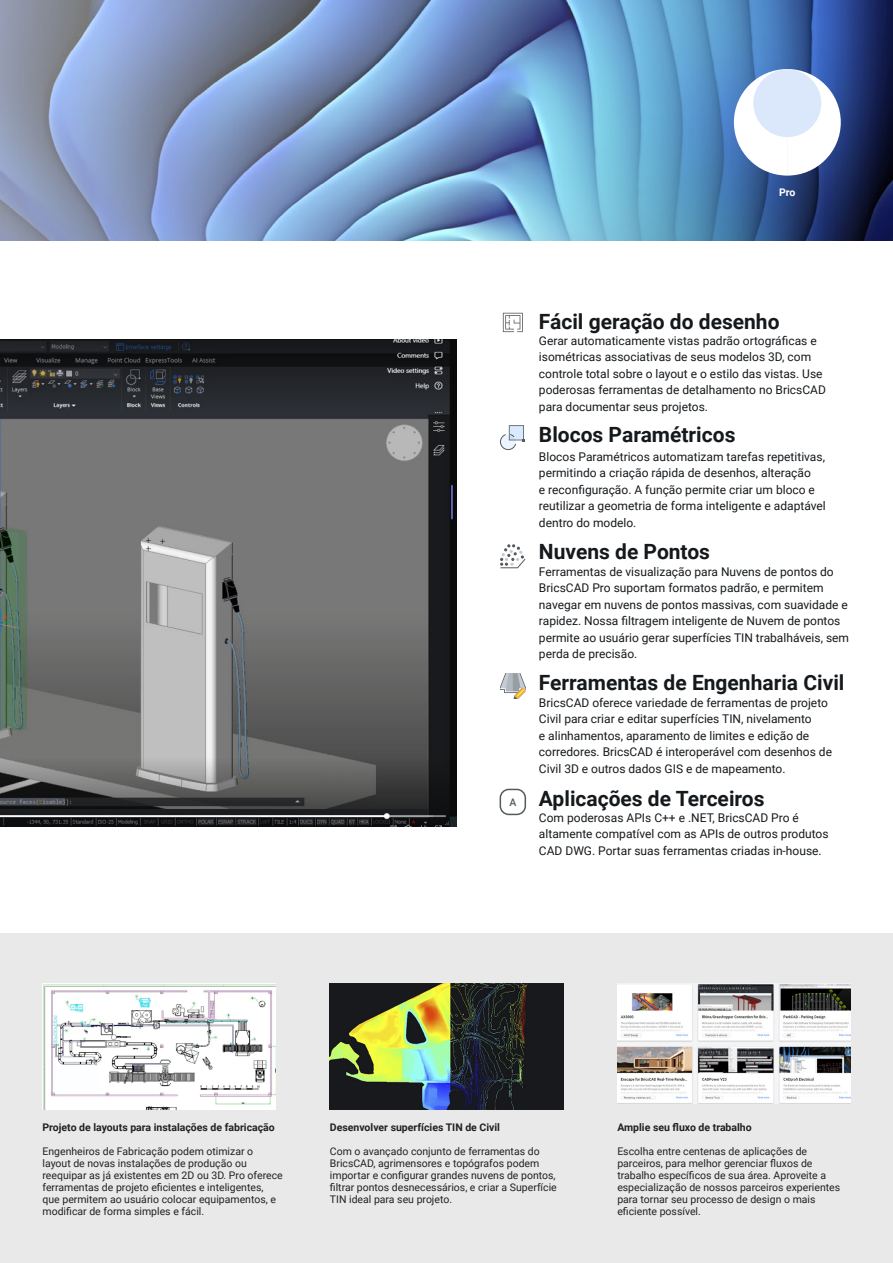
<style>
.page{position:relative;width:893px;height:1263px;background:#fff}
.page>*{position:absolute;margin:0;border:0;box-sizing:border-box;transform-origin:0 0}
.t1{font:700 21px "Roboto";color:#15191c}
.t2{font:12px/16.5px "Roboto";color:#15191c}
.t3{font:10.5px/12px "Roboto";color:#212121}
.t4{font:700 10.5px "Roboto";color:#212121}
.t5{font:700 10.5px "Roboto";color:#fff}
.t6{font:500 10.5px "Roboto";color:#555a5c}
</style>
<div class="page">
<img style="left:0;top:0;width:893px;height:240px">
<div style="left:0;top:934px;width:893px;height:329px;background:#e9e9e9"></div>
<img style="left:0;top:340px;width:457px;height:486px">
<img style="left:43px;top:983px;width:233px;height:126px">
<img style="left:617px;top:983px;width:233px;height:120px">
<img style="left:330px;top:983px;width:233px;height:126px">
<svg style="left:734px;top:69px;width:107px;height:107px"></svg>
<div style="left:753px;top:69px;width:68px;height:68px;background:#dbe8fc;border-radius:50%"></div>
<svg style="left:503px;top:313px;width:20px;height:19px"></svg>
<svg style="left:500px;top:425px;width:25px;height:25px"></svg>
<svg style="left:500px;top:544px;width:26px;height:24px"></svg>
<svg style="left:500px;top:673px;width:26px;height:26px"></svg>
<div style="left:500px;top:789px;width:26px;height:26px;border:2px solid #555a5c;border-radius:9px"></div>
<p class="t5" style="left:779px;top:185px;width:18px">Pro</p>
<p class="t6" style="left:509px;top:795px;width:8px">A</p>
<p class="t1" style="left:539px;top:307px;width:242px">Fácil geração do desenho</p>
<p class="t2" style="left:539px;top:332px;width:288px">Gerar automaticamente vistas padrão ortográficas e isométricas associativas de seus modelos 3D, com controle total sobre o layout e o estilo das vistas. Use poderosas ferramentas de detalhamento no BricsCAD para documentar seus projetos.</p>
<p class="t2" style="left:539px;top:448px;width:288px">Blocos Paramétricos automatizam tarefas repetitivas, permitindo a criação rápida de desenhos, alteração<br>e reconfiguração. A função permite criar um bloco e reutilizar a geometria de forma inteligente e adaptável dentro do modelo.</p>
<p class="t2" style="left:539px;top:563px;width:312px">Ferramentas de visualização para Nuvens de pontos do BricsCAD Pro suportam formatos padrão, e permitem navegar em nuvens de pontos massivas, com suavidade e rapidez. Nossa filtragem inteligente de Nuvem de pontos permite ao usuário gerar superfícies TIN trabalháveis, sem perda de precisão.</p>
<p class="t2" style="left:539px;top:694px;width:295px">BricsCAD oferece variedade de ferramentas de projeto Civil para criar e editar superfícies TIN, nivelamento<br>e alinhamentos, aparamento de limites e edição de corredores. BricsCAD é interoperável com desenhos de Civil 3D e outros dados GIS e de mapeamento.</p>
<p class="t2" style="left:539px;top:809px;width:291px">Com poderosas APIs C++ e .NET, BricsCAD Pro é altamente compatível com as APIs de outros produtos<br>CAD DWG. Portar suas ferramentas criadas in-house.</p>
<p class="t1" style="left:539px;top:420px;width:198px">Blocos Paramétricos</p>
<p class="t1" style="left:539px;top:537px;width:173px">Nuvens de Pontos</p>
<p class="t1" style="left:539px;top:668px;width:307px">Ferramentas de Engenharia Civil</p>
<p class="t1" style="left:539px;top:783px;width:227px">Aplicações de Terceiros</p>
<p class="t4" style="left:43px;top:1120px;width:234px">Projeto de layouts para instalações de fabricação</p>
<p class="t3" style="left:43px;top:1145px;width:242px">Engenheiros de Fabricação podem otimizar o layout de novas instalações de produção ou reequipar as já existentes em 2D ou 3D. Pro oferece ferramentas de projeto eficientes e inteligentes, que permitem ao usuário colocar equipamentos, e modificar de forma simples e fácil.</p>
<p class="t4" style="left:330px;top:1120px;width:172px">Desenvolver superfícies TIN de Civil</p>
<p class="t3" style="left:330px;top:1145px;width:228px">Com o avançado conjunto de ferramentas do BricsCAD, agrimensores e topógrafos podem importar e configurar grandes nuvens de pontos, filtrar pontos desnecessários, e criar a Superfície TIN ideal para seu projeto.</p>
<p class="t4" style="left:617px;top:1120px;width:136px">Amplie seu fluxo de trabalho</p>
<p class="t3" style="left:617px;top:1145px;width:224px">Escolha entre centenas de aplicações de parceiros, para melhor gerenciar fluxos de trabalho específicos de sua área. Aproveite a especialização de nossos parceiros experientes para tornar seu processo de design o mais eficiente possível.</p>
</div>
